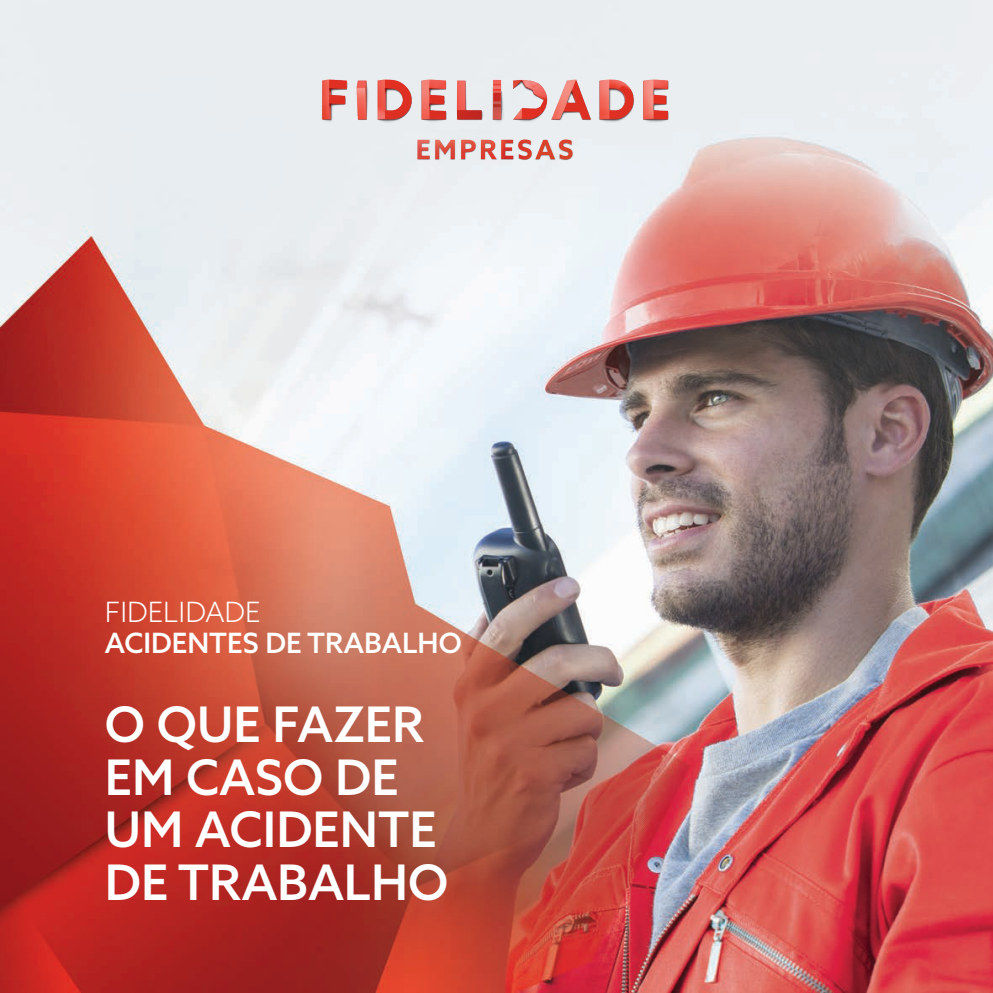
<style>
.page{position:relative;width:993px;height:993px;background:#fff}
.page>*{position:absolute;margin:0;border:0;box-sizing:border-box;transform-origin:0 0}
.t1{font:500 49px/52.5px "Azo Sans";color:#fff}
.t2{font:500 28px "Azo Sans";color:#fff}
.t3{font:300 28px "Azo Sans";color:#fff}
</style>
<div class="page">
<img style="left:1px;top:0;width:991px;height:992px">
<img style="left:318px;top:76px;width:356px;height:86px">
<p class="t3" style="left:105px;top:593px;width:157px">FIDELIDADE</p>
<p class="t2" style="left:105px;top:624px;width:358px">ACIDENTES DE TRABALHO</p>
<p class="t1" style="left:105px;top:697px;width:345px">O QUE FAZER<br>EM CASO DE<br>UM ACIDENTE<br>DE TRABALHO</p>
</div>
